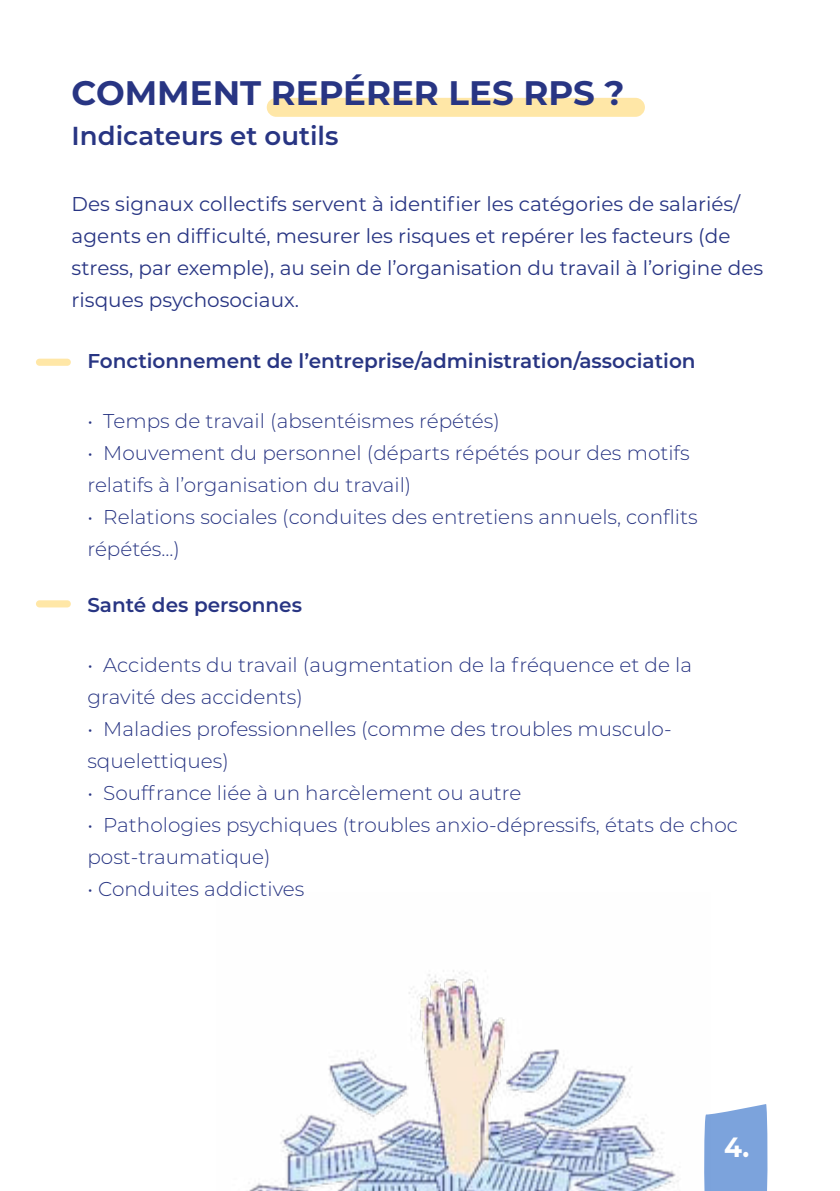
<style>
.page{position:relative;width:840px;height:1191px;background:#fff}
.page>*{position:absolute;margin:0;border:0;box-sizing:border-box;transform-origin:0 0}
.t1{font:700 34px "Montserrat";color:#283583}
.t2{font:700 27.8px "Montserrat";color:#fff;scale:.93 1}
.t3{font:600 26px "Montserrat";color:#283583}
.t4{font:300 20px/32px "Montserrat";color:#283583}
.t5{font:20px/32px "Montserrat";color:#283583}
.t6{font:600 20px "Montserrat";color:#283583}
</style>
<div class="page">
<div style="left:266px;top:98px;width:378px;height:19px;background:#ffe7a7;border-radius:9px"></div>
<div style="left:710px;top:1104px;width:57px;height:87px;background:#7ca3dc"></div>
<div style="left:36px;top:359px;width:35px;height:7px;background:#ffe7a7;border-radius:4px"></div>
<div style="left:36px;top:600px;width:35px;height:7px;background:#ffe7a7;border-radius:4px"></div>
<img style="left:249px;top:970px;width:461px;height:221px">
<h1 class="t1" style="left:72px;top:74px;width:554px">COMMENT REPÉRER LES RPS ?</h1>
<h3 class="t3" style="left:72px;top:123px;width:268px">Indicateurs et outils</h3>
<p class="t5" style="left:72px;top:188px;width:692px">Des signaux collectifs servent à identifier les catégories de salariés/ agents en difficulté, mesurer les risques et repérer les facteurs (de stress, par exemple), au sein de l’organisation du travail à l’origine des risques psychosociaux.</p>
<p class="t6" style="left:87px;top:351px;width:609px">Fonctionnement de l’entreprise/administration/association</p>
<p class="t4" style="left:87px;top:405px;width:413px">• Temps de travail (absentéismes répétés)</p>
<p class="t4" style="left:87px;top:437px;width:603px">• Mouvement du personnel (départs répétés pour des motifs relatifs à l’organisation du travail)</p>
<p class="t4" style="left:87px;top:501px;width:611px">• Relations sociales (conduites des entretiens annuels, conflits répétés...)</p>
<p class="t6" style="left:87px;top:595px;width:216px">Santé des personnes</p>
<p class="t4" style="left:87px;top:649px;width:605px">• Accidents du travail (augmentation de la fréquence et de la gravité des accidents)</p>
<p class="t4" style="left:87px;top:713px;width:585px">• Maladies professionnelles (comme des troubles musculo&shy;squelettiques)</p>
<p class="t4" style="left:87px;top:777px;width:435px">• Souffrance liée à un harcèlement ou autre</p>
<p class="t4" style="left:87px;top:809px;width:651px">• Pathologies psychiques (troubles anxio-dépressifs, états de choc post-traumatique)</p>
<p class="t4" style="left:87px;top:873px;width:218px">• Conduites addictives</p>
<h2 class="t2" style="left:723px;top:1131px;width:29px">4.</h2>
</div>
